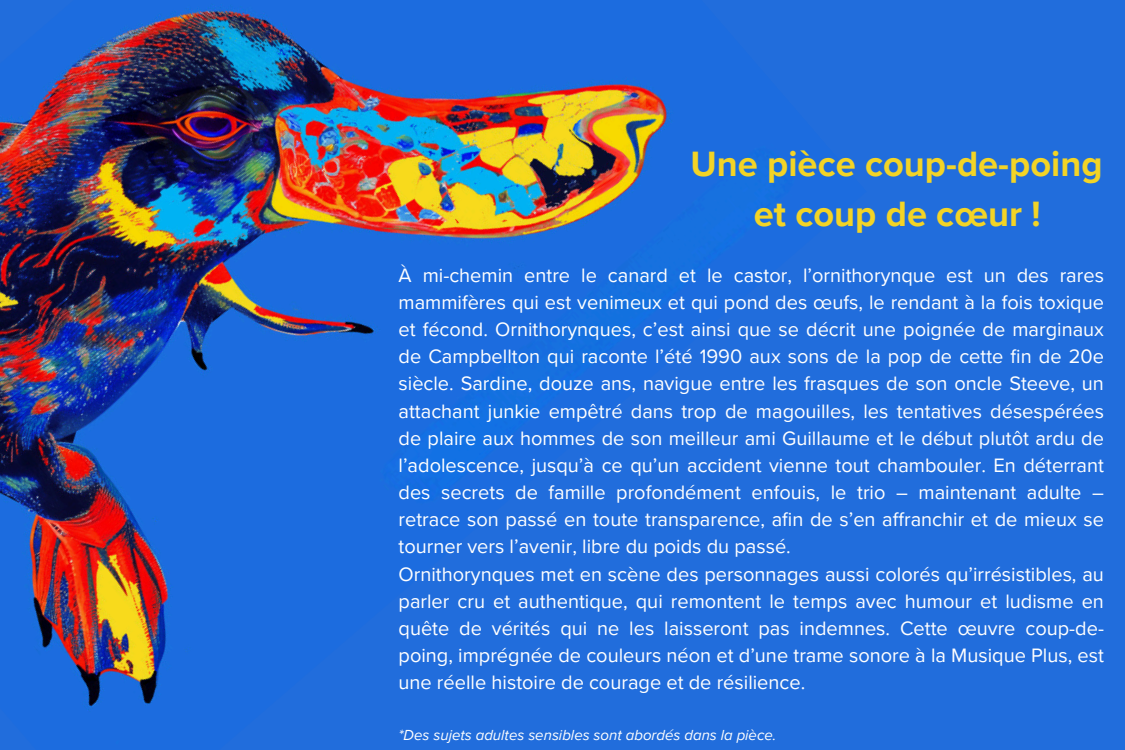
<style>
.page{position:relative;width:1125px;height:750px;background:#216ddc}
.page>*{position:absolute;margin:0;border:0;box-sizing:border-box;transform-origin:0 0}
.t1{font:700 36.25px/50.6px "Proxima Nova";color:#f3d426;text-align:center}
.t2{font:20px/27.2px "Proxima Nova";color:#fff}
.t3{font:italic 15px "Proxima Nova";color:#fff}
</style>
<div class="page">
<img style="left:0;top:4px;width:792px;height:707px">
<h1 class="t1" style="left:691px;top:139px;width:413px">Une pièce coup-de-poing et coup de cœur !</h1>
<h2 class="t2" style="left:399px;top:262px;width:707px">À mi-chemin entre le canard et le castor, l’ornithorynque est un des rares mammifères qui est venimeux et qui pond des œufs, le rendant à la fois toxique et fécond. Ornithorynques, c’est ainsi que se décrit une poignée de marginaux de Campbellton qui raconte l’été 1990 aux sons de la pop de cette fin de 20e siècle. Sardine, douze ans, navigue entre les frasques de son oncle Steeve, un attachant junkie empêtré dans trop de magouilles, les tentatives désespérées de plaire aux hommes de son meilleur ami Guillaume et le début plutôt ardu de l’adolescence, jusqu’à ce qu’un accident vienne tout chambouler. En déterrant des secrets de famille profondément enfouis, le trio – maintenant adulte – retrace son passé en toute transparence, afin de s’en affranchir et de mieux se tourner vers l’avenir, libre du poids du passé.<br>Ornithorynques met en scène des personnages aussi colorés qu’irrésistibles, au parler cru et authentique, qui remontent le temps avec humour et ludisme en quête de vérités qui ne les laisseront pas indemnes. Cette œuvre coup-de&shy;poing, imprégnée de couleurs néon et d’une trame sonore à la Musique Plus, est une réelle histoire de courage et de résilience.</h2>
<p class="t3" style="left:399px;top:726px;width:379px">*Des sujets adultes sensibles sont abordés dans la pièce.</p>
</div>
